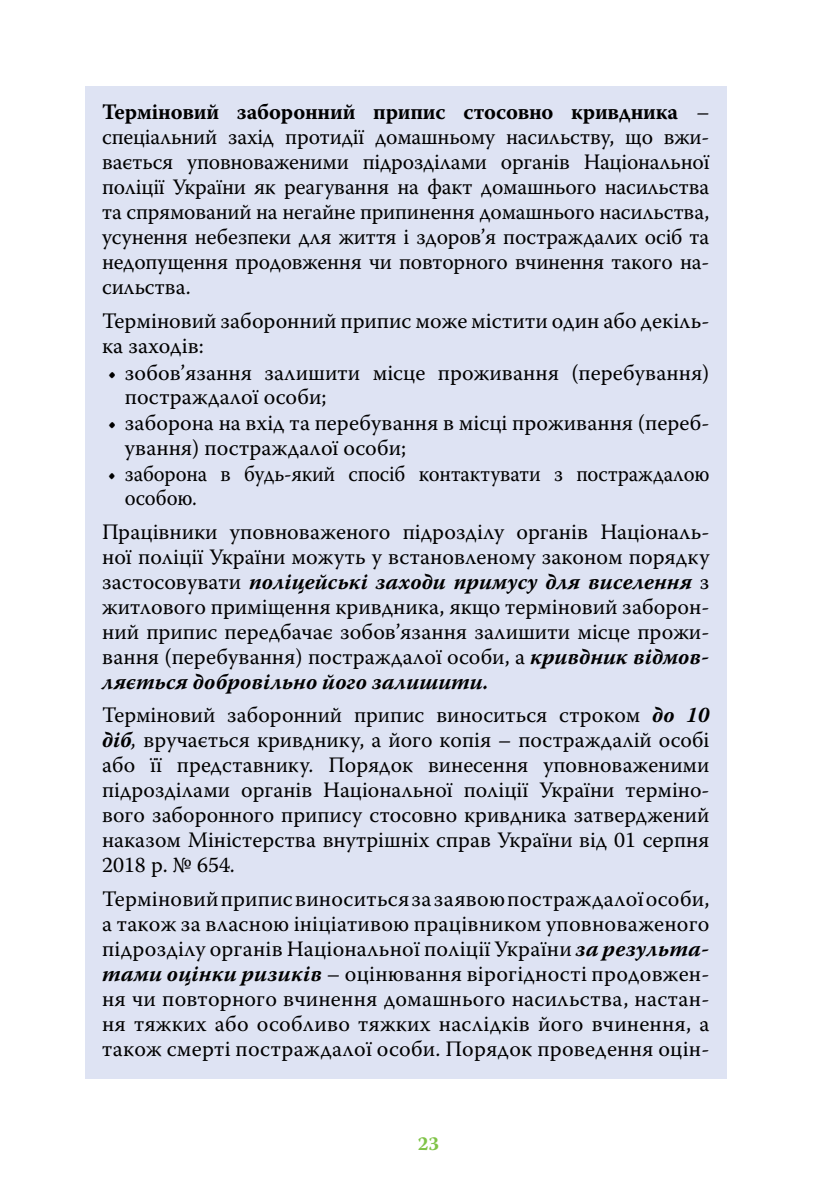
<style>
.page{position:relative;width:840px;height:1191px;background:#fff}
.page>*{position:absolute;margin:0;border:0;box-sizing:border-box;transform-origin:0 0}
.t1{font:22px/25px "Warnock Pro";color:#000;text-align:justify}
.t2{font:22px/24px "Warnock Pro";color:#000;scale:.94 1}
.t3{font:700 19.6px "Warnock Pro";color:#7fc347}
.s1{font-weight:700}
.s2{font-weight:700;font-style:italic}
.s3{font-style:italic}
</style>
<div class="page">
<div style="left:85px;top:86px;width:641px;height:992px;background:#dee3f3"></div>
<p class="t1" style="left:102px;top:99px;width:608px"><span class="s1">Терміновий заборонний припис стосовно кривдника</span> – спеціальний захід протидії домашньому насильству, що вжи&shy;вається уповноваженими підрозділами органів Національної поліції України як реагування на факт домашнього насильства та спрямований на негайне припинення домашнього насильства, усунення небезпеки для життя і здоров’я постраждалих осіб та недопущення продовження чи повторного вчинення такого на&shy;сильства.</p>
<p class="t1" style="left:102px;top:308px;width:608px">Терміновий заборонний припис може містити один або декіль&shy;ка заходів:</p>
<p class="t1" style="left:125px;top:360px;width:585px;line-height:24px;text-indent:-17px">• зобов’язання залишити місце проживання (перебування) постраждалої особи;</p>
<p class="t1" style="left:125px;top:411px;width:585px;line-height:24px;text-indent:-17px">• заборона на вхід та перебування в місці проживання (переб&shy;ування) постраждалої особи;</p>
<p class="t2" style="left:125px;top:462px;width:623px;text-indent:-17px">• заборона в будь-який спосіб контактувати з постраждалою особою.</p>
<p class="t1" style="left:102px;top:519px;width:608px">Працівники уповноваженого підрозділу органів Національ&shy;ної поліції України можуть у встановленому законом порядку застосовувати <span class="s2">поліцейські заходи примусу для виселення</span> з житлового приміщення кривдника, якщо терміновий заборон&shy;ний припис передбачає зобов’язання залишити місце прожи&shy;вання (перебування) постраждалої особи, а <span class="s2">кривдник відмов&shy;ляється добровільно його залишити.</span></p>
<p class="t1" style="left:102px;top:702px;width:608px">Терміновий заборонний припис виноситься строком <span class="s2">до 10 діб</span><span class="s3">,</span> вручається кривднику, а його копія – постраждалій особі або її представнику. Порядок винесення уповноваженими підрозділами органів Національної поліції України терміно&shy;вого заборонного припису стосовно кривдника затверджений наказом Міністерства внутрішніх справ України від 01 серпня 2018 р. № 654.</p>
<p class="t1" style="left:102px;top:886px;width:608px">Терміновий припис виноситься за заявою постраждалої особи, а також за власною ініціативою працівником уповноваженого підрозділу органів Національної поліції України <span class="s2">за результа&shy;тами оцінки ризиків</span> – оцінювання вірогідності продовжен&shy;ня чи повторного вчинення домашнього насильства, настан&shy;ня тяжких або особливо тяжких наслідків його вчинення, а також смерті постраждалої особи. Порядок проведення оцін-</p>
<p class="t3" style="left:417px;top:1131px;width:23px">23</p>
</div>
